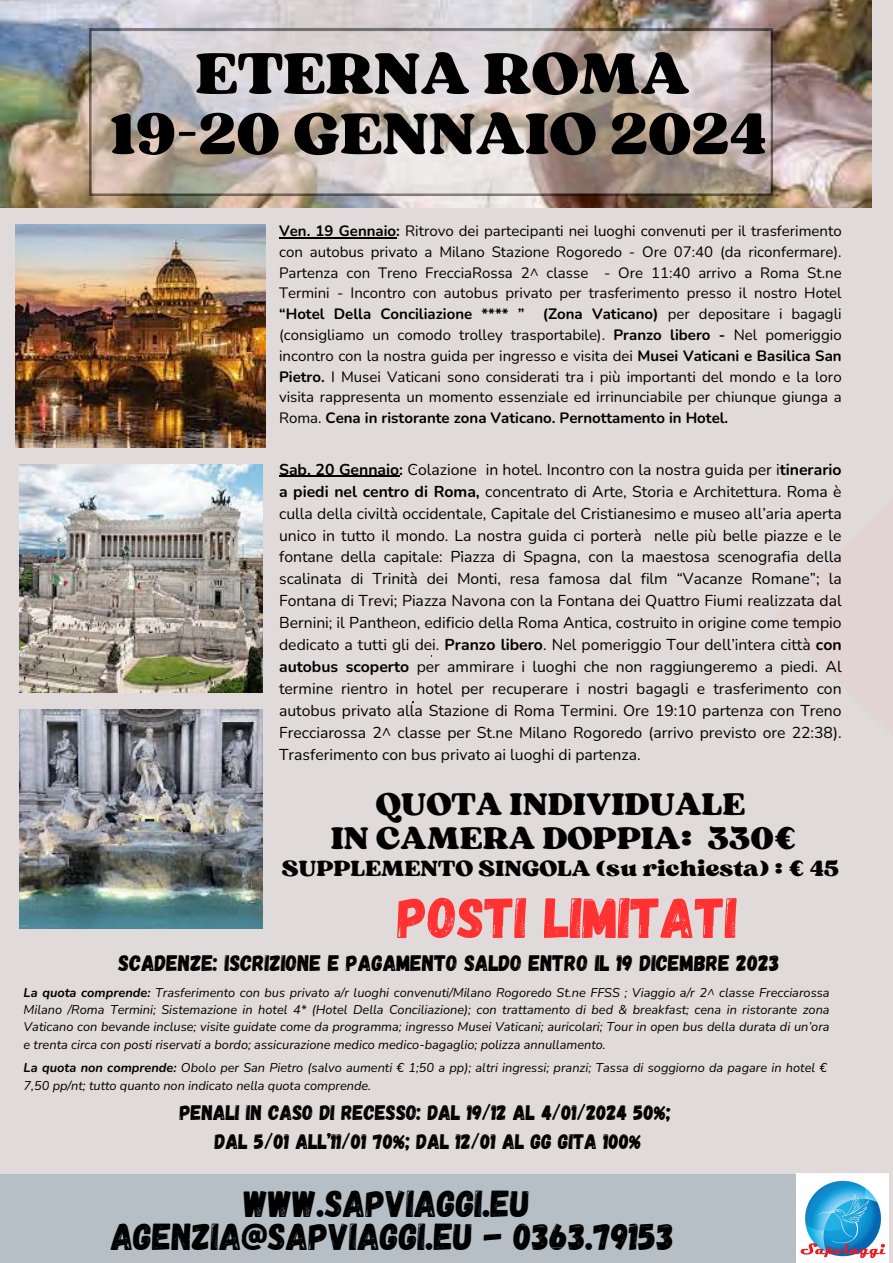
<style>
.page{position:relative;width:893px;height:1263px;background:#e1dadb}
.page>*{position:absolute;margin:0;border:0;box-sizing:border-box;transform-origin:0 0}
.t1{font:61.5px "Sergio Trendy";color:#000}
.t2{font:57px "Gagalin";color:#ff3131}
.t3{font:37.5px "Gagalin";color:#000}
.t4{font:33px "Sergio Trendy";color:#000}
.t5{font:23.25px "Sergio Trendy";color:#000}
.t6{font:22.42px "Gagalin";color:#000}
.t7{font:21px "Gagalin";color:#000}
.t8{font:15.75px/21.9px "Nunito";color:#000;text-align:justify}
.t9{font:15px/20.9px "Nunito";color:#000;text-align:justify}
.t10{font:italic 12.75px/17.4px "Nunito";color:#000;text-align:justify}
.s1{font-weight:700}
</style>
<div class="page">
<img style="left:16px;top:225px;width:250px;height:222px">
<img style="left:0;top:0;width:871px;height:207px">
<svg style="left:89px;top:29px;width:684px;height:167px"></svg>
<img style="left:19px;top:464px;width:244px;height:229px">
<img style="left:19px;top:710px;width:244px;height:219px">
<img style="left:795px;top:1174px;width:93px;height:89px">
<hr style="left:279px;top:476px;width:120px;height:1px;background:#000">
<div style="left:0;top:1174px;width:795px;height:89px;background:#b6bfc5"></div>
<hr style="left:279px;top:237px;width:117px;height:1px;background:#000">
<p class="t1" style="left:195px;top:35px;width:496px">ETERNA ROMA</p>
<p class="t1" style="left:112px;top:95px;width:656px">19-20 GENNAIO 2024</p>
<p class="t9" style="left:279px;top:220px;width:564px"><span class="s1">Ven. 19 Gennaio:</span> Ritrovo dei partecipanti nei luoghi convenuti per il trasferimento con autobus privato a Milano Stazione Rogoredo - Ore 07:40 (da riconfermare).<br>Partenza con Treno FrecciaRossa 2^ classe - Ore 11:40 arrivo a Roma St.ne Termini - Incontro con autobus privato per trasferimento presso il nostro Hotel <span class="s1">“Hotel Della Conciliazione **** ” (Zona Vaticano)</span> per depositare i bagagli (consigliamo un comodo trolley trasportabile). <span class="s1">Pranzo libero -</span> Nel pomeriggio incontro con la nostra guida per ingresso e visita dei <span class="s1">Musei Vaticani e Basilica San Pietro.</span> I Musei Vaticani sono considerati tra i più importanti del mondo e la loro visita rappresenta un momento essenziale ed irrinunciabile per chiunque giunga a Roma. <span class="s1">Cena in ristorante zona Vaticano. Pernottamento in Hotel.</span></p>
<p class="t8" style="left:279px;top:459px;width:564px"><span class="s1">Sab. 20 Gennaio:</span> Colazione in hotel. Incontro con la nostra guida per i<span class="s1">tinerario a piedi nel centro di Roma,</span> concentrato di Arte, Storia e Architettura. Roma è culla della civiltà occidentale, Capitale del Cristianesimo e museo all’aria aperta unico in tutto il mondo. La nostra guida ci porterà nelle più belle piazze e le fontane della capitale: Piazza di Spagna, con la maestosa scenografia della scalinata di Trinità dei Monti, resa famosa dal film “Vacanze Romane”; la Fontana di Trevi; Piazza Navona con la Fontana dei Quattro Fiumi realizzata dal Bernini; il Pantheon, edificio della Roma Antica, costruito in origine come tempio dedicato a tutti gli dei. <span class="s1">Pranzo libero</span>. Nel pomeriggio Tour dell’intera città <span class="s1">con autobus scoperto</span> per ammirare i luoghi che non raggiungeremo a piedi. Al termine rientro in hotel per recuperare i nostri bagagli e trasferimento con autobus privato alla Stazione di Roma Termini. Ore 19:10 partenza con Treno Frecciarossa 2^ classe per St.ne Milano Rogoredo (arrivo previsto ore 22:38).<br>Trasferimento con bus privato ai luoghi di partenza.</p>
<p class="t4" style="left:376px;top:783px;width:371px">QUOTA INDIVIDUALE</p>
<p class="t4" style="left:331px;top:817px;width:468px">IN CAMERA DOPPIA: 330€</p>
<p class="t5" style="left:282px;top:853px;width:558px">SUPPLEMENTO SINGOLA (su richiesta) : € 45</p>
<p class="t2" style="left:398px;top:881px;width:341px">POSTI LIMITATI</p>
<p class="t6" style="left:119px;top:948px;width:662px">SCADENZE: ISCRIZIONE E PAGAMENTO SALDO ENTRO IL 19 DICEMBRE 2023</p>
<p class="t10" style="left:24px;top:984px;width:807px"><span class="s1">La quota comprende:</span> Trasferimento con bus privato a/r luoghi convenuti/Milano Rogoredo St.ne FFSS ; Viaggio a/r 2^ classe Frecciarossa Milano /Roma Termini; Sistemazione in hotel 4* (Hotel Della Conciliazione); con trattamento di bed &amp; breakfast; cena in ristorante zona Vaticano con bevande incluse; visite guidate come da programma; ingresso Musei Vaticani; auricolari; Tour in open bus della durata di un’ora e trenta circa con posti riservati a bordo; assicurazione medico medico-bagaglio; polizza annullamento.</p>
<p class="t10" style="left:24px;top:1059px;width:805px"><span class="s1">La quota non comprende:</span> Obolo per San Pietro (salvo aumenti € 1;50 a pp); altri ingressi; pranzi; Tassa di soggiorno da pagare in hotel €<br>7,50 pp/nt; tutto quanto non indicato nella quota comprende.</p>
<p class="t7" style="left:180px;top:1099px;width:493px">PENALI IN CASO DI RECESSO: DAL 19/12 AL 4/01/2024 50%;</p>
<p class="t7" style="left:215px;top:1128px;width:428px">DAL 5/01 ALL’11/01 70%; DAL 12/01 AL GG GITA 100%</p>
<p class="t3" style="left:244px;top:1179px;width:287px">WWW.SAPVIAGGI.EU</p>
<p class="t3" style="left:111px;top:1212px;width:564px">AGENZIA@SAPVIAGGI.EU - 0363.79153</p>
</div>
